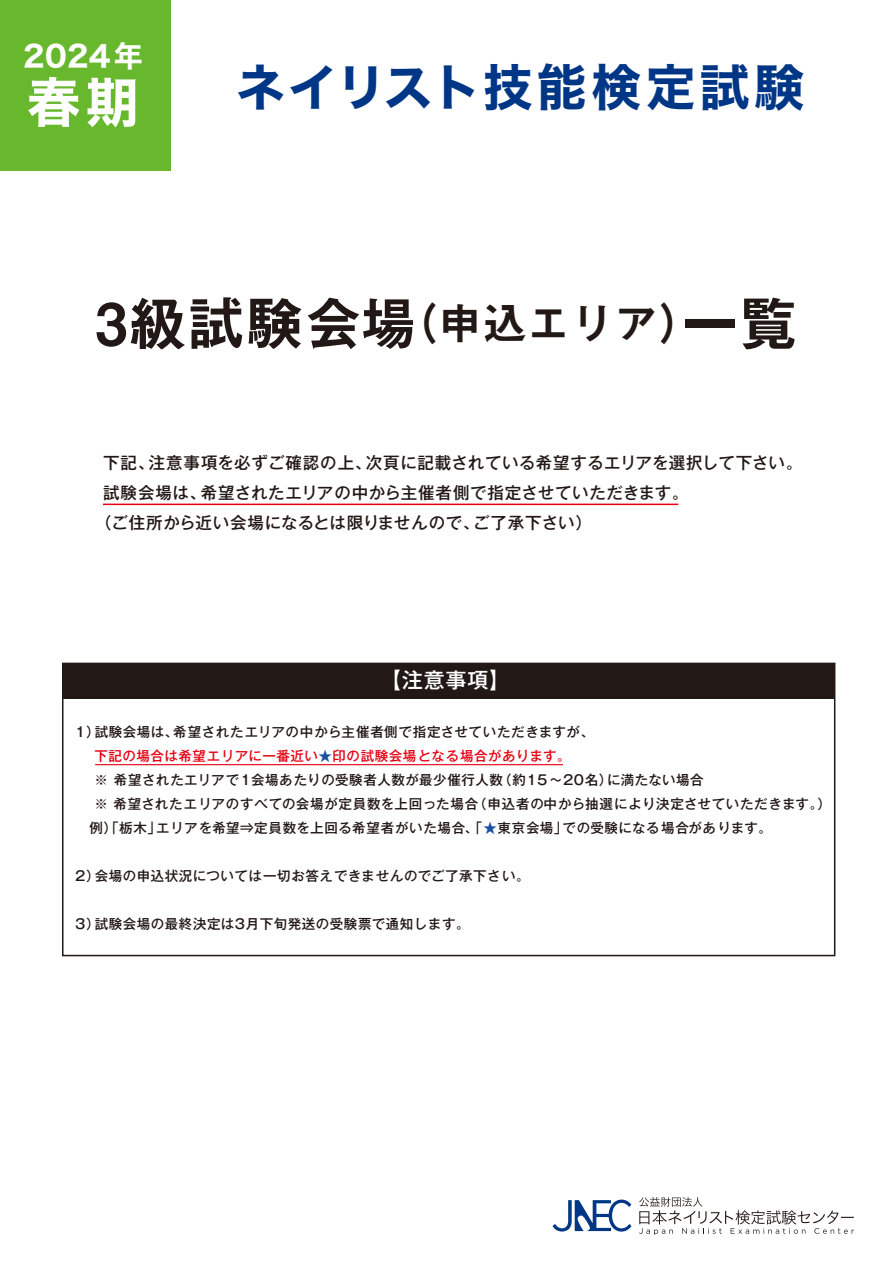
<style>
.page{position:relative;width:893px;height:1263px;background:#fff}
.page>*{position:absolute;margin:0;border:0;box-sizing:border-box;transform-origin:0 0}
.t1{font:58.65px "Midashi Go Pr 6 MB31";color:#221815}
.t2{font:53.25px "Hira Kaku Std N W7";color:#fff}
.t3{font:49.8px "Hira Kaku Std N W7";letter-spacing:.055em;color:#003686}
.t4{font:29.1px "Hira Kaku Std N W7";letter-spacing:-.01em;color:#fff}
.t5{font:500 21px "Gothic MB101 Pr 6";color:#fff}
.t6{font:500 16.5px "Gothic MB101 Pr 6";letter-spacing:.04em;color:#221815}
.t7{font:500 13.5px/24px "Gothic MB101 Pr 6";letter-spacing:.04em;color:#221815}
.s1{font-size:44.1px}
.s2{color:#e60012}
.s3{color:#1d50a2}
</style>
<div class="page">
<div style="left:0;top:0;width:171px;height:171px;background:#68b82e"></div>
<svg style="left:639px;top:1197px;width:215px;height:38px"></svg>
<svg style="left:552px;top:1199px;width:79px;height:32px"></svg>
<hr style="left:95px;top:764px;width:468px;height:1px;background:#e60012">
<hr style="left:103px;top:504px;width:575px;height:1px;background:#e60012">
<div style="left:63px;top:663px;width:772px;height:36px;background:#221815"></div>
<div style="left:62px;top:663px;width:773px;height:293px;border:2px solid #221815"></div>
<h3 class="t4" style="left:23px;top:34px;width:121px">202４年</h3>
<h2 class="t2" style="left:27px;top:61px;width:113px">春期</h2>
<h3 class="t3" style="left:236px;top:48px;width:569px">ネイリスト技能検定試験</h3>
<h1 class="t1" style="left:95px;top:277px;width:704px">3級試験会場<span class="s1">（申込エリア）</span>一覧</h1>
<p class="t6" style="left:103px;top:449px;width:701px">下記、注意事項を必ずご確認の上、次頁に記載されている希望するエリアを選択して下さい。</p>
<p class="t6" style="left:103px;top:479px;width:587px">試験会場は、希望されたエリアの中から主催者側で指定させていただきます。</p>
<p class="t6" style="left:95px;top:509px;width:499px">（ご住所から近い会場になるとは限りませんので、ご了承下さい）</p>
<h3 class="t5" style="left:380px;top:662px;width:131px">【注意事項】</h3>
<p class="t7" style="left:75px;top:719px;width:520px">1）試験会場は、希望されたエリアの中から主催者側で指定させていただきますが、<span class="s2">　 下記の場合は希望エリアに一番近い</span><span class="s3">★</span><span class="s2">印の試験会場となる場合があります。</span></p>
<p class="t7" style="left:75px;top:767px;width:757px;text-indent:19px">※ 希望されたエリアで1会場あたりの受験者人数が最少催行人数（約15～20名）に満たない場合<br>　 ※ 希望されたエリアのすべての会場が定員数を上回った場合（申込者の中から抽選により決定させていただきます。）　例）「栃木」エリアを希望⇒定員数を上回る希望者がいた場合、「<span class="s3">★</span>東京会場」での受験になる場合があります。</p>
<p class="t7" style="left:75px;top:863px;width:456px">2）会場の申込状況については一切お答えできませんのでご了承下さい。</p>
<p class="t7" style="left:75px;top:911px;width:396px">3）試験会場の最終決定は３月下旬発送の受験票で通知します。</p>
</div>
